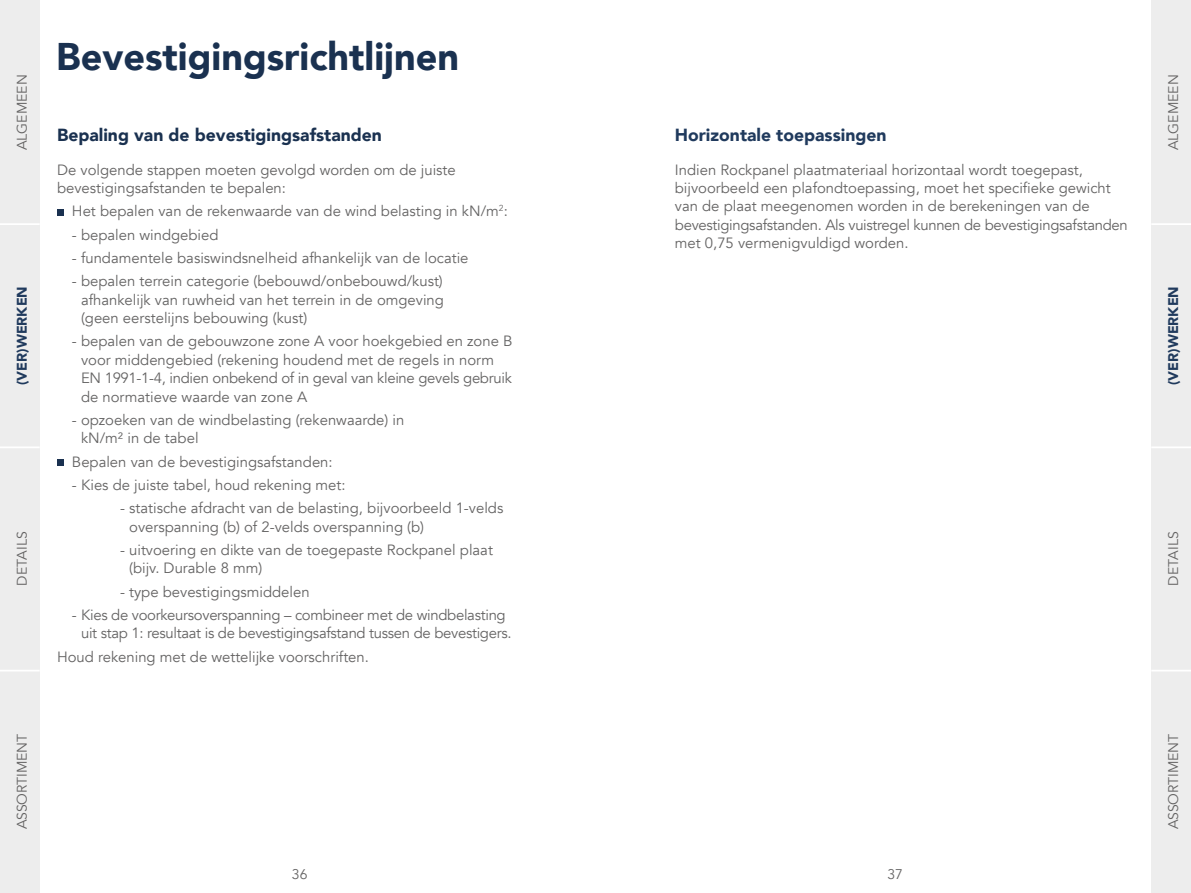
<style>
.page{position:relative;width:1191px;height:893px;background:#fff}
.page>*{position:absolute;margin:0;border:0;box-sizing:border-box;transform-origin:0 0}
.t1{font:900 38.5px "Avenir";color:#1a3150}
.t2{font:900 17.5px "Avenir";color:#1a3150}
.t3{font:900 17.5px "Avenir";color:#203a5d}
.t4{font:14.88px/18.4px "Avenir";color:#646363}
.t5{font:14.88px/18.4px "Avenir";letter-spacing:-.02em;color:#646363}
.t6{font:14px "Avenir";color:#646363}
.t7{font:900 14px "Avenir";color:#203a5d}
</style>
<div class="page">
<div style="left:57px;top:209px;width:7px;height:7px;background:#1a3150"></div>
<div style="left:57px;top:459px;width:7px;height:7px;background:#1a3150"></div>
<div style="left:0;top:0;width:40px;height:893px;background:#ededed"></div>
<hr style="left:0;top:223px;width:40px;height:2px;background:#fff">
<hr style="left:0;top:446px;width:40px;height:2px;background:#fff">
<hr style="left:0;top:670px;width:40px;height:1px;background:#fff">
<div style="left:1151px;top:0;width:40px;height:893px;background:#ededed"></div>
<hr style="left:1151px;top:223px;width:40px;height:2px;background:#fff">
<hr style="left:1151px;top:446px;width:40px;height:2px;background:#fff">
<hr style="left:1151px;top:670px;width:40px;height:1px;background:#fff">
<p class="t6" style="left:14px;top:150px;width:77px;rotate:-90deg">ALGEMEEN</p>
<p class="t7" style="left:10px;top:385px;width:100px;rotate:-90deg">(VER)WERKEN</p>
<p class="t6" style="left:14px;top:585px;width:55px;rotate:-90deg">DETAILS</p>
<p class="t6" style="left:14px;top:829px;width:97px;rotate:-90deg">ASSORTIMENT</p>
<h1 class="t1" style="left:56px;top:23px;width:404px">Bevestigingsrichtlijnen</h1>
<p class="t2" style="left:57px;top:120px;width:326px">Bepaling van de bevestigingsafstanden</p>
<p class="t4" style="left:57px;top:161px;width:400px">De volgende stappen moeten gevolgd worden om de juiste bevestigingsafstanden te bepalen:</p>
<p class="t4" style="left:72px;top:202px;width:437px">Het bepalen van de rekenwaarde van de wind belasting in kN/m<sup>2</sup>:</p>
<p class="t4" style="left:72px;top:226px;width:148px">- bepalen windgebied</p>
<p class="t4" style="left:72px;top:249px;width:398px">- fundamentele basiswindsnelheid afhankelijk van de locatie</p>
<p class="t4" style="left:81px;top:272px;width:364px;text-align:justify;text-indent:-9px">- bepalen terrein categorie (bebouwd/onbebouwd/kust) afhankelijk van ruwheid van het terrein in de omgeving (geen eerstelijns bebouwing (kust)</p>
<p class="t4" style="left:81px;top:332px;width:433px;text-indent:-9px">- bepalen van de gebouwzone zone A voor hoekgebied en zone B voor middengebied (rekening houdend met de regels in norm EN 1991-1-4, indien onbekend of in geval van kleine gevels gebruik de normatieve waarde van zone A</p>
<p class="t4" style="left:81px;top:411px;width:325px;text-indent:-9px">- opzoeken van de windbelasting (rekenwaarde) in kN/m² in de tabel</p>
<p class="t4" style="left:72px;top:453px;width:262px">Bepalen van de bevestigingsafstanden:</p>
<p class="t4" style="left:72px;top:476px;width:275px">- Kies de juiste tabel, houd rekening met:</p>
<p class="t4" style="left:129px;top:499px;width:376px;text-indent:-9px">- statische afdracht van de belasting, bijvoorbeeld 1-velds overspanning (b) of 2-velds overspanning (b)</p>
<p class="t4" style="left:129px;top:541px;width:365px;text-indent:-9px">- uitvoering en dikte van de toegepaste Rockpanel plaat (bijv. Durable 8 mm)</p>
<p class="t4" style="left:120px;top:583px;width:191px">- type bevestigingsmiddelen</p>
<p class="t5" style="left:81px;top:606px;width:432px;text-indent:-9px">- Kies de voorkeursoverspanning – combineer met de windbelasting uit stap 1: resultaat is de bevestigingsafstand tussen de bevestigers.</p>
<p class="t4" style="left:57px;top:648px;width:313px">Houd rekening met de wettelijke voorschriften.</p>
<p class="t3" style="left:675px;top:120px;width:213px">Horizontale toepassingen</p>
<p class="t4" style="left:675px;top:161px;width:454px">Indien Rockpanel plaatmateriaal horizontaal wordt toegepast, bijvoorbeeld een plafondtoepassing, moet het specifieke gewicht van de plaat meegenomen worden in de berekeningen van de bevestigingsafstanden. Als vuistregel kunnen de bevestigingsafstanden met 0,75 vermenigvuldigd worden.</p>
<p class="t6" style="left:292px;top:865px;width:17px">36</p>
<p class="t6" style="left:887px;top:865px;width:17px">37</p>
<p class="t6" style="left:1165px;top:150px;width:77px;rotate:-90deg">ALGEMEEN</p>
<p class="t7" style="left:1161px;top:385px;width:100px;rotate:-90deg">(VER)WERKEN</p>
<p class="t6" style="left:1165px;top:585px;width:55px;rotate:-90deg">DETAILS</p>
<p class="t6" style="left:1165px;top:829px;width:97px;rotate:-90deg">ASSORTIMENT</p>
</div>
